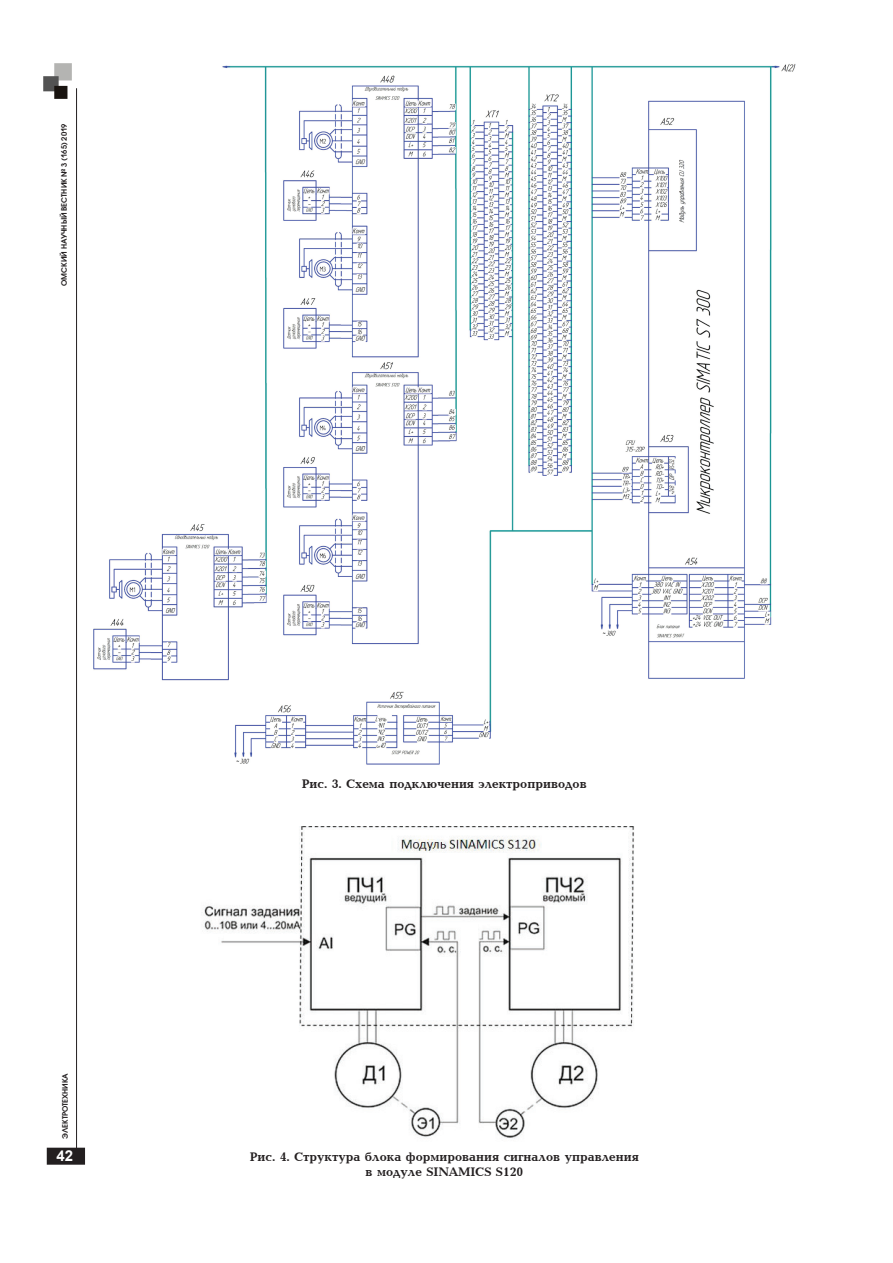
<style>
.page{position:relative;width:893px;height:1263px;background:#fff}
.page>*{position:absolute;margin:0;border:0;box-sizing:border-box;transform-origin:0 0}
.t1{font:700 15px "Arial";color:#fff}
.t2{font:700 12.75px/15px "Baltica C";color:#231f20;text-align:center}
.t3{font:600 7.5px "Avant Garde Gothic C";color:#231f20}
</style>
<div class="page">
<div style="left:48px;top:1148px;width:36px;height:16px;background:#231f20"></div>
<div style="left:47px;top:1148px;width:38px;height:17px;border:2px solid #231f20"></div>
<hr style="left:76px;top:88px;width:1px;height:1068px;background:#231f20">
<img style="left:43px;top:63px;width:29px;height:36px">
<img style="left:94px;top:64px;width:701px;height:701px">
<img style="left:204px;top:826px;width:430px;height:313px">
<p class="t3" style="left:60px;top:286px;width:164px;rotate:-90deg">ОМСКИЙ НАУЧНЫЙ ВЕСТНИК № 3 (165) 2019</p>
<p class="t3" style="left:60px;top:1139px;width:68px;rotate:-90deg">ЭЛЕКТРОТЕХНИКА</p>
<p class="t1" style="left:57px;top:1145px;width:18px">42</p>
<p class="t2" style="left:302px;top:777px;width:286px">Рис. 3. Схема подключения электроприводов</p>
<p class="t2" style="left:250px;top:1149px;width:390px">Рис. 4. Структура блока формирования сигналов управления в модуле SINAMICS S120</p>
</div>
